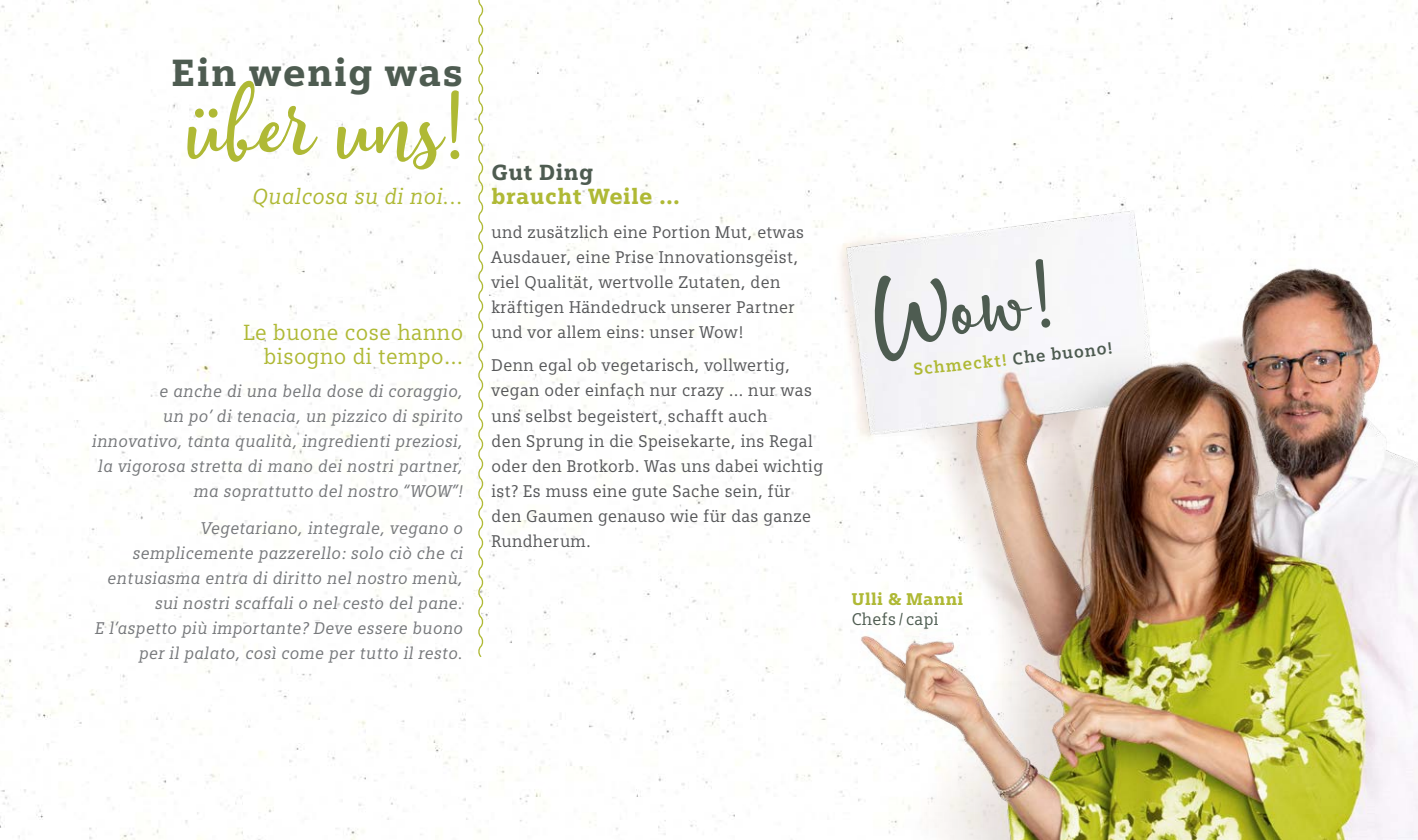
<style>
.page{position:relative;width:1418px;height:840px;background:#fff}
.page>*{position:absolute;margin:0;border:0;box-sizing:border-box;transform-origin:0 0}
.t1{font:110px "Moments";color:#afb935}
.t2{font:110px "Moments";color:#4e5c51}
.t3{font:900 38px "Siemens Slab";letter-spacing:.035em;color:#4e5c51}
.t4{font:22px/24px "Siemens Slab";letter-spacing:.02em;color:#afb935;text-align:right}
.t5{font:italic 22px "Siemens Slab";letter-spacing:.02em;color:#afb935}
.t6{font:900 22px "Siemens Slab";letter-spacing:.02em;color:#afb935}
.t7{font:900 22px "Siemens Slab";letter-spacing:.02em;color:#4e5c51}
.t8{font:17px/25px "Siemens Slab";letter-spacing:.02em;color:#57585a}
.t9{font:italic 17px/25px "Siemens Slab";letter-spacing:.02em;color:#76787b;text-align:right}
.t10{font:700 17px "Siemens Slab";color:#afb935}
.t11{font:900 17px "Siemens Slab";letter-spacing:.02em;color:#afb935}
.t12{font:17px "Siemens Slab";letter-spacing:.02em;color:#4e5c51}
.s1{color:#4e5c51}
</style>
<div class="page">
<img style="left:0;top:0;width:1417px;height:839px">
<img style="left:831px;top:29px;width:586px;height:810px">
<svg style="left:476px;top:0;width:9px;height:658px"></svg>
<h2 class="t3" style="left:171px;top:51px;width:293px">Ein wenig was</h2>
<h1 class="t1" style="left:188px;top:59px;width:277px">über uns!</h1>
<p class="t5" style="left:252px;top:183px;width:212px">Qualcosa su di noi...</p>
<p class="t4" style="left:243px;top:320px;width:221px">Le buone cose hanno bisogno di tempo…</p>
<p class="t9" style="left:92px;top:379px;width:372px">e anche di una bella dose di coraggio,<br>un po’ di tenacia, un pizzico di spirito innovativo, tanta qualità, ingredienti preziosi, la vigorosa stretta di mano dei nostri partner, ma soprattutto del nostro “WOW”!</p>
<p class="t9" style="left:95px;top:515px;width:369px">Vegetariano, integrale, vegano o semplicemente pazzerello: solo ciò che ci entusiasma entra di diritto nel nostro menù, sui nostri scaffali o nel cesto del pane.<br>E l’aspetto più importante? Deve essere buono per il palato, così come per tutto il resto.</p>
<p class="t7" style="left:491px;top:160px;width:103px">Gut Ding</p>
<p class="t6" style="left:491px;top:184px;width:190px">braucht Weile …</p>
<p class="t8" style="left:491px;top:219px;width:314px">und zusätzlich eine Portion Mut, etwas Ausdauer, eine Prise Innovationsgeist, viel Qualität, wertvolle Zutaten, den kräftigen Händedruck unserer Partner und vor allem eins: unser Wow!</p>
<p class="t8" style="left:491px;top:353px;width:333px">Denn egal ob vegetarisch, vollwertig, vegan oder einfach nur crazy … nur was uns selbst begeistert, schafft auch<br>den Sprung in die Speisekarte, ins Regal oder den Brotkorb. Was uns dabei wichtig ist? Es muss eine gute Sache sein, für den Gaumen genauso wie für das ganze Rundherum.</p>
<h1 class="t2" style="left:865px;top:246px;width:182px;rotate:-6deg">Wow!</h1>
<p class="t10" style="left:912px;top:359px;width:202px;rotate:-6deg">Schmeckt! <span class="s1">Che buono!</span></p>
<p class="t11" style="left:851px;top:589px;width:113px">Ulli &amp; Manni</p>
<p class="t12" style="left:851px;top:609px;width:88px">Chefs / capi</p>
</div>
